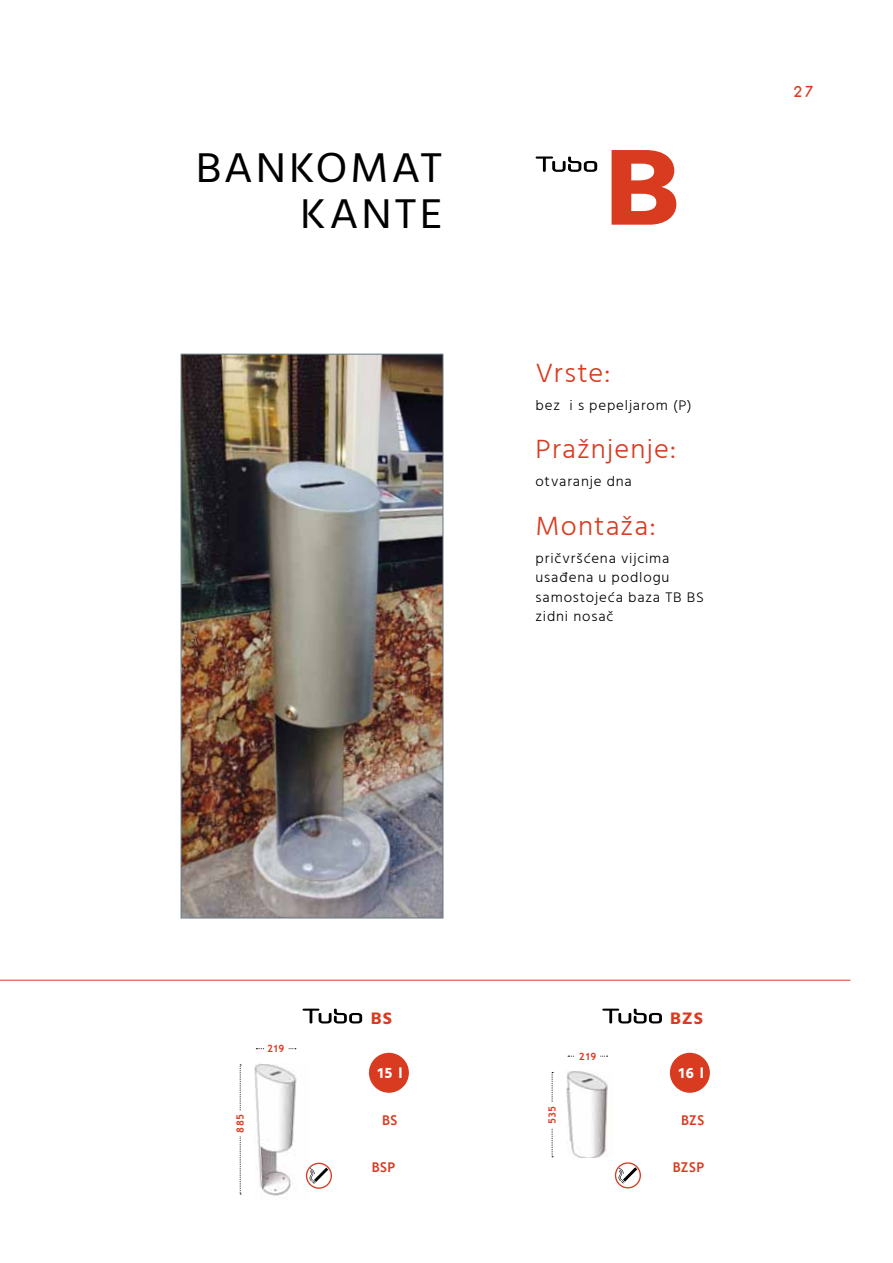
<style>
.page{position:relative;width:893px;height:1263px;background:#fff}
.page>*{position:absolute;margin:0;border:0;box-sizing:border-box;transform-origin:0 0}
.t1{font:700 110.7px "Hind";color:#d93b20;scale:1.16 1}
.t2{font:42.75px/46.5px "Hind";letter-spacing:.06em;color:#000;text-align:right;scale:1.05 1}
.t3{font:300 27px "Hind";letter-spacing:.04em;color:#d93b20;scale:1.05 1}
.t4{font:700 17.1px "Hind";color:#d93b20;scale:1.05 1}
.t5{font:700 15px "Hind";color:#fff}
.t6{font:300 14.25px/19.5px "Hind";letter-spacing:.055em;color:#000;scale:1.05 1}
.t7{font:700 14.25px "Comfortaa";color:#d93b20;scale:1.05 1}
.t8{font:700 13.5px "Trebuchet MS";letter-spacing:.025em;color:#d93b20}
.t9{font:700 10.2px "Trebuchet MS";letter-spacing:-.01em;color:#d93b20}
</style>
<div class="page">
<img style="left:183px;top:356px;width:258px;height:560px">
<div style="left:181px;top:354px;width:262px;height:564px;border:1px solid #647883"></div>
<svg style="left:536px;top:156px;width:61px;height:16px"></svg>
<svg style="left:602px;top:1008px;width:60px;height:15px"></svg>
<img style="left:566px;top:1071px;width:42px;height:87px">
<svg style="left:552px;top:1072px;width:1px;height:85px"></svg>
<div style="left:548px;top:1102px;width:8px;height:25px;background:#fff"></div>
<svg style="left:568px;top:1056px;width:40px;height:1px"></svg>
<div style="left:576px;top:1052px;width:24px;height:8px;background:#fff"></div>
<svg style="left:619px;top:1167px;width:18px;height:16px"></svg>
<div style="left:615px;top:1162px;width:26px;height:26px;border:1px solid #d63d26;border-radius:50%"></div>
<div style="left:670px;top:1053px;width:40px;height:40px;background:#d93b20;border-radius:50%"></div>
<svg style="left:302px;top:1008px;width:60px;height:15px"></svg>
<img style="left:255px;top:1064px;width:54px;height:132px">
<svg style="left:240px;top:1065px;width:1px;height:130px"></svg>
<div style="left:236px;top:1111px;width:8px;height:25px;background:#fff"></div>
<svg style="left:256px;top:1048px;width:40px;height:1px"></svg>
<div style="left:264px;top:1045px;width:24px;height:7px;background:#fff"></div>
<svg style="left:310px;top:1167px;width:18px;height:17px"></svg>
<div style="left:306px;top:1163px;width:26px;height:26px;border:1px solid #d63d26;border-radius:50%"></div>
<div style="left:369px;top:1053px;width:40px;height:40px;background:#d93b20;border-radius:50%"></div>
<hr style="left:0;top:980px;width:850px;height:1px;background:#d93b20">
<h2 class="t2" style="left:196px;top:147px;width:236px">BANKOMAT<br>KANTE</h2>
<h1 class="t1" style="left:603px;top:122px;width:68px">B</h1>
<h3 class="t3" style="left:536px;top:355px;width:73px">Vrste:</h3>
<p class="t6" style="left:536px;top:396px;width:150px">bez i s pepeljarom (P)</p>
<h3 class="t3" style="left:536px;top:431px;width:135px">Pražnjenje:</h3>
<p class="t6" style="left:536px;top:473px;width:93px">otvaranje dna</p>
<h3 class="t3" style="left:536px;top:508px;width:116px">Montaža:</h3>
<p class="t6" style="left:536px;top:549px;width:162px">pričvršćena vijcima usađena u podlogu samostojeća baza TB BS zidni nosač</p>
<p class="t7" style="left:794px;top:82px;width:20px">27</p>
<p class="t9" style="left:267px;top:1042px;width:19px">219</p>
<p class="t9" style="left:234px;top:1132px;width:20px;rotate:-90deg">885</p>
<p class="t4" style="left:371px;top:1008px;width:22px">BS</p>
<p class="t5" style="left:378px;top:1064px;width:26px">15 l</p>
<p class="t8" style="left:382px;top:1111px;width:17px">BS</p>
<p class="t8" style="left:372px;top:1159px;width:25px">BSP</p>
<p class="t9" style="left:546px;top:1123px;width:19px;rotate:-90deg">535</p>
<p class="t9" style="left:579px;top:1050px;width:19px">219</p>
<p class="t4" style="left:670px;top:1008px;width:33px">BZS</p>
<p class="t5" style="left:679px;top:1064px;width:27px">16 l</p>
<p class="t8" style="left:681px;top:1111px;width:25px">BZS</p>
<p class="t8" style="left:673px;top:1159px;width:33px">BZSP</p>
</div>
